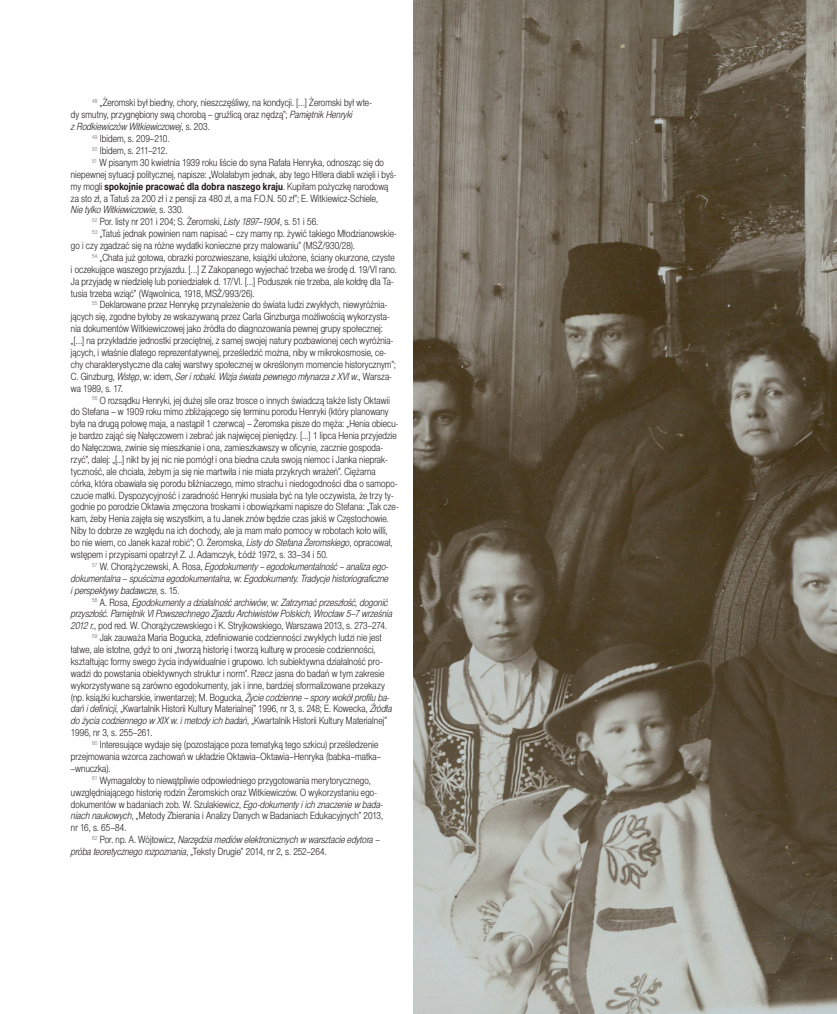
<style>
.page{position:relative;width:837px;height:1014px;background:#fff}
.page>*{position:absolute;margin:0;border:0;box-sizing:border-box;transform-origin:0 0}
.t1{font:10px "Switzer C Cnd EFN Light";letter-spacing:.01em;color:#231f20}
.t2{font:italic 10px "Switzer C Cnd EFN Light";letter-spacing:.005em;color:#231f20}
.t3{font:700 10px "Switzer C Cnd EFN";letter-spacing:.015em;color:#231f20}
.s1{font-style:italic}
.s2{font-style:normal}
.s3{font-family:"Switzer C Cnd EFN Light";font-weight:400}
</style>
<div class="page">
<img style="left:413px;top:0;width:423px;height:1013px">
<p class="t1" style="left:92px;top:97px;width:281px"><sup>48</sup> „Żeromski był biedny, chory, nieszczęśliwy, na kondycji. […] Żeromski był wte-</p>
<p class="t1" style="left:71px;top:109px;width:283px">dy smutny, przygnębiony swą chorobą – gruźlicą oraz nędzą”; <span class="s1">Pamiętnik Henryki</span></p>
<p class="t2" style="left:71px;top:121px;width:140px">z Rodkiewiczów Witkiewiczowej<span class="s2">, s. 203.</span></p>
<p class="t1" style="left:92px;top:133px;width:79px"><sup>49</sup> Ibidem, s. 209–210.</p>
<p class="t1" style="left:92px;top:145px;width:77px"><sup>50</sup> Ibidem, s. 211–212.</p>
<p class="t1" style="left:92px;top:156px;width:293px"><sup>51</sup> W pisanym 30 kwietnia 1939 roku liście do syna Rafała Henryka, odnosząc się do</p>
<p class="t1" style="left:71px;top:168px;width:327px">niepewnej sytuacji politycznej, napisze: „Wolałabym jednak, aby tego Hitlera diabli wzięli i byś-</p>
<p class="t3" style="left:71px;top:180px;width:319px"><span class="s3">my mogli</span> spokojnie pracować dla dobra naszego kraju<span class="s3">. Kupiłam pożyczkę narodową</span></p>
<p class="t1" style="left:71px;top:192px;width:308px">za sto zł, a Tatuś za 200 zł i z pensji za 480 zł, a ma F.O.N. 50 zł”; E. Witkiewicz-Schiele,</p>
<p class="t2" style="left:71px;top:204px;width:114px">Nie tylko Witkiewiczowie<span class="s2">, s. 330.</span></p>
<p class="t1" style="left:92px;top:216px;width:227px"><sup>52</sup> Por. listy nr 201 i 204; S. Żeromski, <span class="s1">Listy 1897–1904</span>, s. 51 i 56.</p>
<p class="t1" style="left:92px;top:228px;width:306px"><sup>53</sup> „Tatuś jednak powinien nam napisać – czy mamy np. żywić takiego Młodzianowskie-</p>
<p class="t1" style="left:71px;top:240px;width:285px">go i czy zgadzać się na różne wydatki konieczne przy malowaniu” (MSŻ/930/28).</p>
<p class="t1" style="left:92px;top:251px;width:304px"><sup>54</sup> „Chata już gotowa, obrazki porozwieszane, książki ułożone, ściany okurzone, czyste</p>
<p class="t1" style="left:71px;top:263px;width:327px">i oczekujące waszego przyjazdu. […] Z Zakopanego wyjechać trzeba we środę d. 19/VI rano.</p>
<p class="t1" style="left:71px;top:275px;width:324px">Ja przyjadę w niedzielę lub poniedziałek d. 17/VI. […] Poduszek nie trzeba, ale kołdrę dla Ta-</p>
<p class="t1" style="left:71px;top:287px;width:185px">tusia trzeba wziąć” (Wąwolnica, 1918, MSŹ/993/26).</p>
<p class="t1" style="left:92px;top:299px;width:296px"><sup>55</sup> Deklarowane przez Henrykę przynależenie do świata ludzi zwykłych, niewyróżnia-</p>
<p class="t1" style="left:71px;top:311px;width:320px">jących się, zgodne byłoby ze wskazywaną przez Carla Ginzburga możliwością wykorzysta-</p>
<p class="t1" style="left:71px;top:323px;width:313px">nia dokumentów Witkiewiczowej jako źródła do diagnozowania pewnej grupy społecznej:</p>
<p class="t1" style="left:71px;top:335px;width:324px">„[…] na przykładzie jednostki przeciętnej, z samej swojej natury pozbawionej cech wyróżnia-</p>
<p class="t1" style="left:71px;top:346px;width:317px">jących, i właśnie dlatego reprezentatywnej, prześledzić można, niby w mikrokosmosie, ce-</p>
<p class="t1" style="left:71px;top:358px;width:326px">chy charakterystyczne dla całej warstwy społecznej w określonym momencie historycznym”;</p>
<p class="t2" style="left:71px;top:370px;width:322px"><span class="s2">C. Ginzburg,</span> Wstęp<span class="s2">, w: idem,</span> Ser i robaki. Wizja świata pewnego młynarza z XVI w<span class="s2">., Warsza-</span></p>
<p class="t1" style="left:71px;top:382px;width:54px">wa 1989, s. 17.</p>
<p class="t1" style="left:92px;top:394px;width:299px"><sup>56</sup> O rozsądku Henryki, jej dużej sile oraz trosce o innych świadczą także listy Oktawii</p>
<p class="t1" style="left:71px;top:406px;width:319px">do Stefana – w 1909 roku mimo zbliżającego się terminu porodu Henryki (który planowany</p>
<p class="t1" style="left:71px;top:418px;width:329px">była na drugą połowę maja, a nastąpił 1 czerwca) – Żeromska pisze do męża: „Henia obiecu-</p>
<p class="t1" style="left:71px;top:430px;width:327px">je bardzo zająć się Nałęczowem i zebrać jak najwięcej pieniędzy. […] 1 lipca Henia przyjedzie</p>
<p class="t1" style="left:71px;top:441px;width:313px">do Nałęczowa, zwinie się mieszkanie i ona, zamieszkawszy w oficynie, zacznie gospoda-</p>
<p class="t1" style="left:71px;top:453px;width:318px">rzyć”, dalej: „[...] nikt by jej nic nie pomógł i ona biedna czuła swoją niemoc i Janka nieprak-</p>
<p class="t1" style="left:71px;top:465px;width:306px">tyczność, ale chciała, żebym ja się nie martwiła i nie miała przykrych wrażeń”. Ciężarna</p>
<p class="t1" style="left:71px;top:477px;width:328px">córka, która obawiała się porodu bliźniaczego, mimo strachu i niedogodności dba o samopo-</p>
<p class="t1" style="left:71px;top:489px;width:324px">czucie matki. Dyspozycyjność i zaradność Henryki musiała być na tyle oczywista, że trzy ty-</p>
<p class="t1" style="left:71px;top:501px;width:329px">godnie po porodzie Oktawia zmęczona troskami i obowiązkami napisze do Stefana: „Tak cze-</p>
<p class="t1" style="left:71px;top:513px;width:319px">kam, żeby Henia zajęła się wszystkim, a tu Janek znów będzie czas jakiś w Częstochowie.</p>
<p class="t1" style="left:71px;top:525px;width:318px">Niby to dobrze ze względu na ich dochody, ale ja mam mało pomocy w robotach koło willi,</p>
<p class="t1" style="left:71px;top:536px;width:323px">bo nie wiem, co Janek kazał robić”; O. Żeromska, <span class="s1">Listy do Stefana Żeromskiego</span>, opracował,</p>
<p class="t1" style="left:71px;top:548px;width:258px">wstępem i przypisami opatrzył Z. J. Adamczyk, Łódź 1972, s. 33–34 i 50.</p>
<p class="t2" style="left:92px;top:560px;width:298px"><sup>57</sup> <span class="s2">W. Chorążyczewski, A. Rosa,</span> Egodokumenty – egodokumentalność – analiza ego-</p>
<p class="t2" style="left:71px;top:572px;width:319px">dokumentalna – spuścizna egodokumentalna<span class="s2">, w:</span> Egodokumenty. Tradycje historiograficzne</p>
<p class="t2" style="left:71px;top:584px;width:110px">i perspektywy badawcze<span class="s2">, s. 15.</span></p>
<p class="t2" style="left:92px;top:596px;width:297px"><sup>58</sup> <span class="s2">A. Rosa,</span> Egodokumenty a działalność archiwów<span class="s2">, w:</span> Zatrzymać przeszłość, dogonić</p>
<p class="t2" style="left:71px;top:608px;width:323px">przyszłość. Pamiętnik VI Powszechnego Zjazdu Archiwistów Polskich, Wrocław 5–7 września</p>
<p class="t1" style="left:71px;top:620px;width:317px"><span class="s1">2012 r.</span>, pod red. W. Chorążyczewskiego i K. Stryjkowskiego, Warszawa 2013, s. 273–274.</p>
<p class="t1" style="left:92px;top:631px;width:291px"><sup>59</sup> Jak zauważa Maria Bogucka, zdefiniowanie codzienności zwykłych ludzi nie jest</p>
<p class="t1" style="left:71px;top:643px;width:306px">łatwe, ale istotne, gdyż to oni „tworzą historię i tworzą kulturę w procesie codzienności,</p>
<p class="t1" style="left:71px;top:655px;width:313px">kształtując formy swego życia indywidualnie i grupowo. Ich subiektywna działalność pro-</p>
<p class="t1" style="left:71px;top:667px;width:315px">wadzi do powstania obiektywnych struktur i norm”. Rzecz jasna do badań w tym zakresie</p>
<p class="t1" style="left:71px;top:679px;width:315px">wykorzystywane są zarówno egodokumenty, jak i inne, bardziej sformalizowane przekazy</p>
<p class="t1" style="left:71px;top:691px;width:320px">(np. książki kucharskie, inwentarze); M. Bogucka, <span class="s1">Życie codzienne – spory wokół profilu ba-</span></p>
<p class="t1" style="left:71px;top:703px;width:322px"><span class="s1">dań i definicji</span>, „Kwartalnik Historii Kultury Materialnej” 1996, nr 3, s. 248; E. Kowecka, <span class="s1">Źródła</span></p>
<p class="t2" style="left:71px;top:715px;width:317px">do życia codziennego w XIX w. i metody ich badań<span class="s2">, „Kwartalnik Historii Kultury Materialnej”</span></p>
<p class="t1" style="left:71px;top:726px;width:83px">1996, nr 3, s. 255–261.</p>
<p class="t1" style="left:92px;top:738px;width:287px"><sup>60</sup> Interesujące wydaje się (pozostające poza tematyką tego szkicu) prześledzenie</p>
<p class="t1" style="left:71px;top:750px;width:311px">przejmowania wzorca zachowań w układzie Oktawia–Oktawia–Henryka (babka–matka–</p>
<p class="t1" style="left:71px;top:762px;width:41px">–wnuczka).</p>
<p class="t1" style="left:92px;top:774px;width:280px"><sup>61</sup> Wymagałoby to niewątpliwie odpowiedniego przygotowania merytorycznego,</p>
<p class="t1" style="left:71px;top:786px;width:307px">uwzględniającego historię rodzin Żeromskich oraz Witkiewiczów. O wykorzystaniu ego-</p>
<p class="t1" style="left:71px;top:798px;width:313px">dokumentów w badaniach zob. W. Szulakiewicz, <span class="s1">Ego-dokumenty i ich znaczenie w bada-</span></p>
<p class="t1" style="left:71px;top:810px;width:314px"><span class="s1">niach naukowych</span>, „Metody Zbierania i Analizy Danych w Badaniach Edukacyjnych” 2013,</p>
<p class="t1" style="left:71px;top:821px;width:57px">nr 16, s. 65–84.</p>
<p class="t2" style="left:92px;top:833px;width:289px"><sup>62</sup> <span class="s2">Por. np. A. Wójtowicz,</span> Narzędzia mediów elektronicznych w warsztacie edytora –</p>
<p class="t1" style="left:71px;top:845px;width:257px"><span class="s1">próba teoretycznego rozpoznania</span>, „Teksty Drugie” 2014, nr 2, s. 252–264.</p>
</div>
